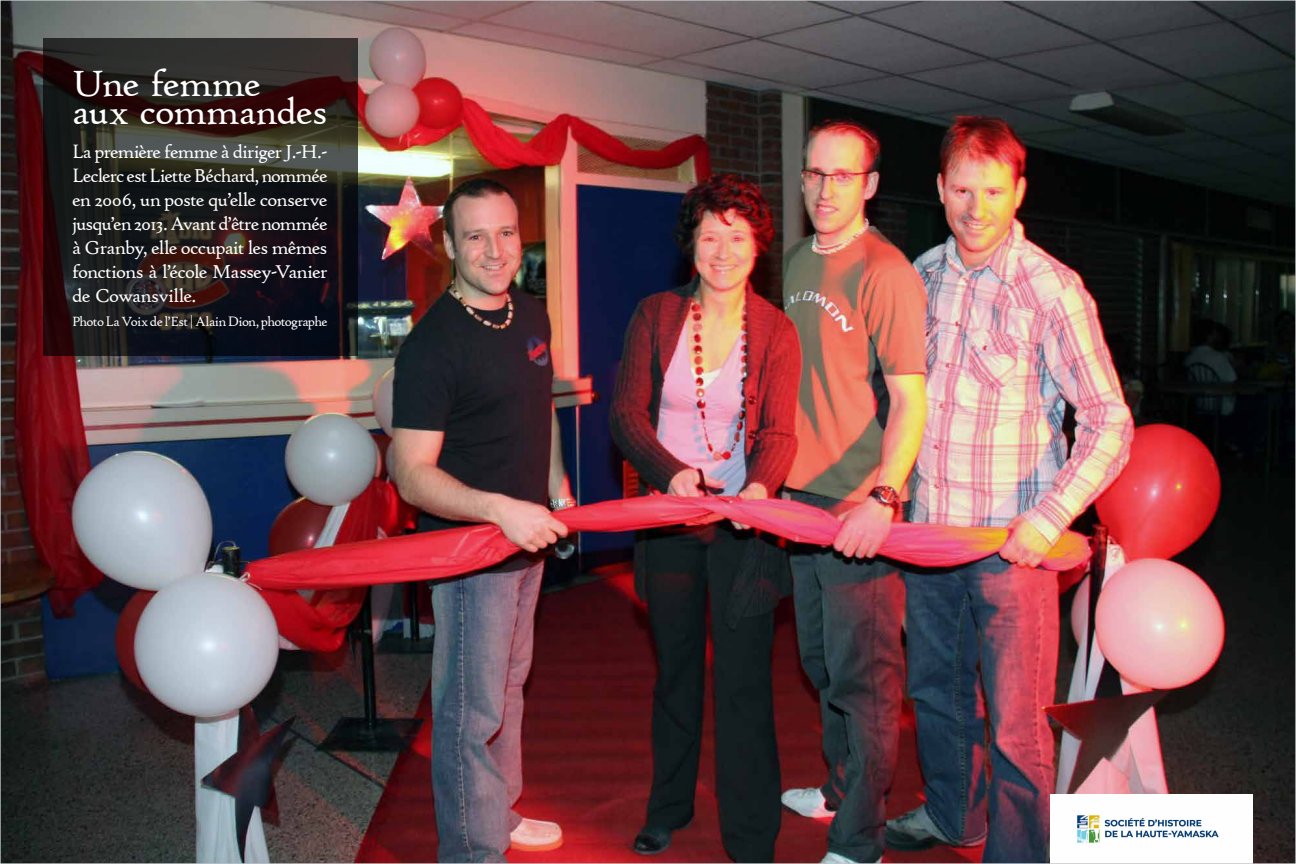
<style>
.page{position:relative;width:1296px;height:864px;background:#fff}
.page>*{position:absolute;margin:0;border:0;box-sizing:border-box;transform-origin:0 0}
.t1{font:39.2px "High Tower Text";letter-spacing:-.025em;color:#fff}
.t2{font:20px/24px "High Tower Text";letter-spacing:-.04em;color:#fff;text-align:justify}
.t3{font:14.4px "High Tower Text";letter-spacing:-.05em;color:#fff}
</style>
<div class="page">
<img style="left:2px;top:2px;width:1292px;height:860px">
<svg style="left:43px;top:38px;width:315px;height:317px;background:#231d1d"></svg>
<img style="left:1050px;top:794px;width:203px;height:68px">
<p class="t1" style="left:72px;top:61px;width:190px">Une femme</p>
<p class="t1" style="left:72px;top:89px;width:257px">aux commandes</p>
<p class="t2" style="left:72px;top:140px;width:257px">La première femme à diriger H. -J . - LeclercestLietteBéchard,nommée en 2006, un poste qu’elle conserve jusque n’ 2013.Avant ’d être nommée à Granby, elle occupait les mêmes fonctions ’là école Massey-Vanier de Cowansville.</p>
<p class="t3" style="left:72px;top:313px;width:257px">Photo La Voix de ’l Est | Alain Dion, photographe</p>
</div>
